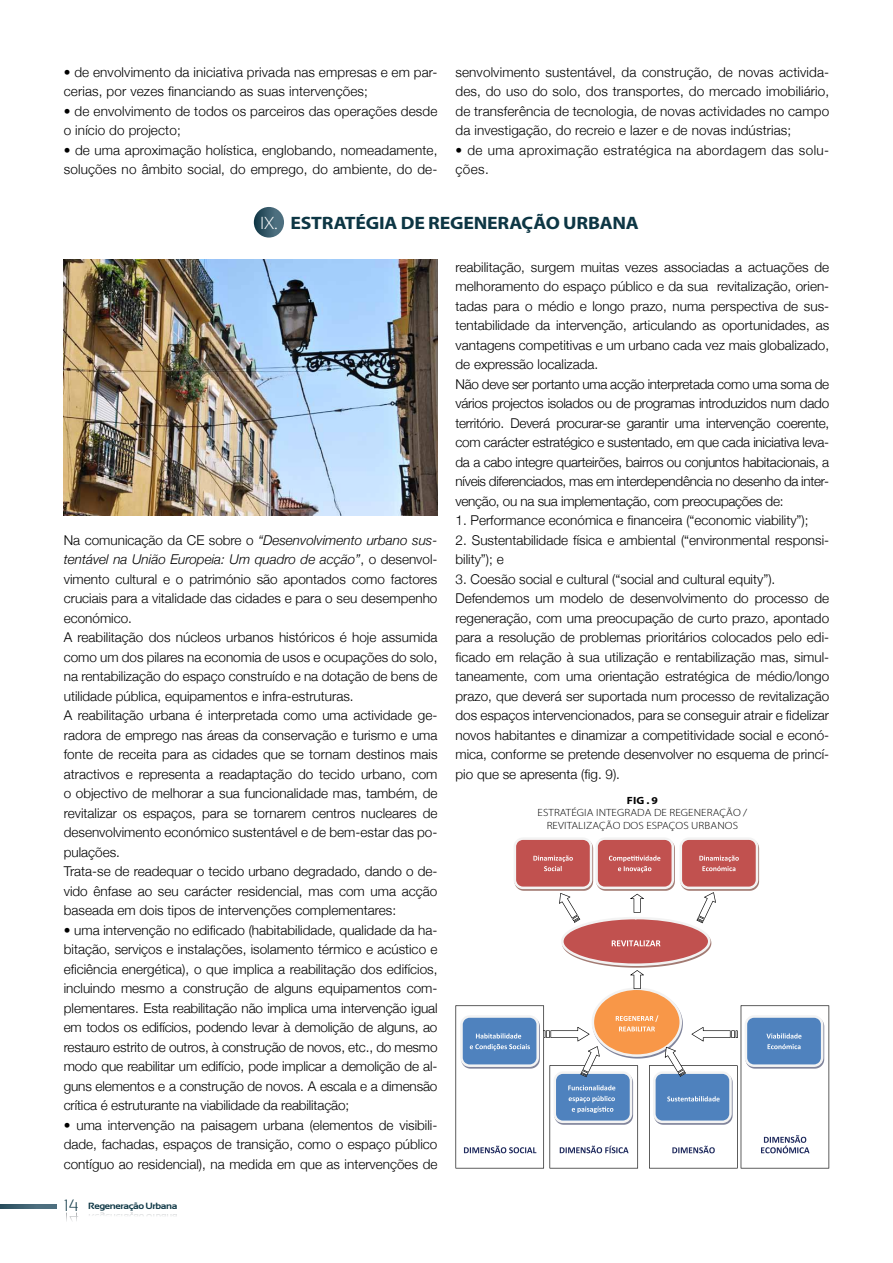
<style>
.page{position:relative;width:893px;height:1263px;background:#fff}
.page>*{position:absolute;margin:0;border:0;box-sizing:border-box;transform-origin:0 0}
.t1{font:700 18px "Myriad Pro";color:#0d3644;scale:1.1 1}
.t2{font:300 13.5px/19.5px "Helvetica Neue";color:#000}
.t3{font:300 13.5px/19.5px "Helvetica Neue";letter-spacing:-.02em;color:#000}
.t4{font:300 13.5px/19.5px "Helvetica Neue";letter-spacing:.03em;color:#000}
.t5{font:300 10.5px/12.6px "Myriad Pro";letter-spacing:.01em;color:#000;text-align:center;scale:1.1 1}
.t6{font:700 10.5px "Myriad Pro";color:#000;scale:1.1 1}
.t7{font:700 9px "Sansation";color:#0d3644;scale:1.1 1}
.s1{font-weight:300;color:#fff}
.s2{font-style:italic}
</style>
<div class="page">
<svg style="left:254px;top:207px;width:30px;height:31px"></svg>
<svg style="left:455px;top:838px;width:374px;height:330px"></svg>
<img style="left:64px;top:259px;width:373px;height:256px">
<svg style="left:0;top:1205px;width:56px;height:3px"></svg>
<p class="t2" style="left:64px;top:62px;width:375px">• de envolvimento da iniciativa privada nas empresas e em par&shy;cerias, por vezes financiando as suas intervenções;</p>
<p class="t2" style="left:64px;top:101px;width:375px">• de envolvimento de todos os parceiros das operações desde o início do projecto;</p>
<p class="t2" style="left:64px;top:140px;width:375px">• de uma aproximação holística, englobando, nomeadamente, soluções no âmbito social, do emprego, do ambiente, do de-</p>
<p class="t2" style="left:455px;top:62px;width:375px;text-align:justify">senvolvimento sustentável, da construção, de novas activida&shy;des, do uso do solo, dos transportes, do mercado imobiliário, de transferência de tecnologia, de novas actividades no campo da investigação, do recreio e lazer e de novas indústrias;</p>
<p class="t4" style="left:455px;top:140px;width:375px">• de uma aproximação estratégica na abordagem das solu&shy;ções.</p>
<h1 class="t1" style="left:260px;top:213px;width:58px"><span class="s1">IX.</span> ESTRAT</h1>
<h1 class="t1" style="left:355px;top:213px;width:20px">ÉGIA</h1>
<h1 class="t1" style="left:401px;top:213px;width:37px">DE REGENERAÇÃO</h1>
<h1 class="t1" style="left:563px;top:213px;width:13px">URBANA</h1>
<p class="t2" style="left:64px;top:530px;width:375px">Na comunicação da CE sobre o <span class="s2">“Desenvolvimento urbano sus&shy;tentável na União Europeia: Um quadro de acção”</span>, o desenvol&shy;vimento cultural e o património são apontados como factores cruciais para a vitalidade das cidades e para o seu desempenho económico.<br>A reabilitação dos núcleos urbanos históricos é hoje assumida como um dos pilares na economia de usos e ocupações do solo, na rentabilização do espaço construído e na dotação de bens de utilidade pública, equipamentos e infra-estruturas.<br>A reabilitação urbana é interpretada como uma actividade ge&shy;radora de emprego nas áreas da conservação e turismo e uma fonte de receita para as cidades que se tornam destinos mais atractivos e representa a readaptação do tecido urbano, com o objectivo de melhorar a sua funcionalidade mas, também, de revitalizar os espaços, para se tornarem centros nucleares de desenvolvimento económico sustentável e de bem-estar das po&shy;pulações.<br>Trata-se de readequar o tecido urbano degradado, dando o de&shy;vido ênfase ao seu carácter residencial, mas com uma acção baseada em dois tipos de intervenções complementares:</p>
<p class="t2" style="left:64px;top:920px;width:375px;text-align:justify">• uma intervenção no edificado (habitabilidade, qualidade da ha&shy;bitação, serviços e instalações, isolamento térmico e acústico e eficiência energética), o que implica a reabilitação dos edifícios, incluindo mesmo a construção de alguns equipamentos com&shy;plementares. Esta reabilitação não implica uma intervenção igual em todos os edifícios, podendo levar à demolição de alguns, ao restauro estrito de outros, à construção de novos, etc., do mesmo modo que reabilitar um edifício, pode implicar a demolição de al&shy;guns elementos e a construção de novos. A escala e a dimensão crítica é estruturante na viabilidade da reabilitação;</p>
<p class="t2" style="left:64px;top:1115px;width:375px;text-align:justify">• uma intervenção na paisagem urbana (elementos de visibili&shy;dade, fachadas, espaços de transição, como o espaço público contíguo ao residencial), na medida em que as intervenções de</p>
<p class="t7" style="left:88px;top:1201px;width:83px">Regeneração Urbana</p>
<p class="t3" style="left:455px;top:257px;width:375px">reabilitação, surgem muitas vezes associadas a actuações de melhoramento do espaço público e da sua revitalização, orien&shy;tadas para o médio e longo prazo, numa perspectiva de sus&shy;tentabilidade da intervenção, articulando as oportunidades, as vantagens competitivas e um urbano cada vez mais globalizado, de expressão localizada.<br>Não deve ser portanto uma acção interpretada como uma soma de vários projectos isolados ou de programas introduzidos num dado território. Deverá procurar-se garantir uma intervenção coerente, com carácter estratégico e sustentado, em que cada iniciativa leva&shy;da a cabo integre quarteirões, bairros ou conjuntos habitacionais, a níveis diferenciados, mas em interdependência no desenho da inter&shy;venção, ou na sua implementação, com preocupações de:</p>
<p class="t2" style="left:455px;top:510px;width:355px">1. Performance económica e financeira (“economic viability”);</p>
<p class="t2" style="left:455px;top:530px;width:375px">2. Sustentabilidade física e ambiental (“environmental responsi&shy;bility”); e</p>
<p class="t2" style="left:455px;top:569px;width:375px">3. Coesão social e cultural (“social and cultural equity”).<br>Defendemos um modelo de desenvolvimento do processo de regeneração, com uma preocupação de curto prazo, apontado para a resolução de problemas prioritários colocados pelo edi&shy;ficado em relação à sua utilização e rentabilização mas, simul&shy;taneamente, com uma orientação estratégica de médio/longo prazo, que deverá ser suportada num processo de revitalização dos espaços intervencionados, para se conseguir atrair e fidelizar novos habitantes e dinamizar a competitividade social e econó&shy;mica, conforme se pretende desenvolver no esquema de princí&shy;pio que se apresenta (fig. 9).</p>
<p class="t6" style="left:627px;top:794px;width:30px">fig . 9</p>
<p class="t5" style="left:537px;top:807px;width:192px">ESTRATÉGIA I NTEGRADA DE REGENERAÇÃO /<br>REVITALI ZAÇÃO DOS ESPAÇOS URBANOS</p>
</div>
